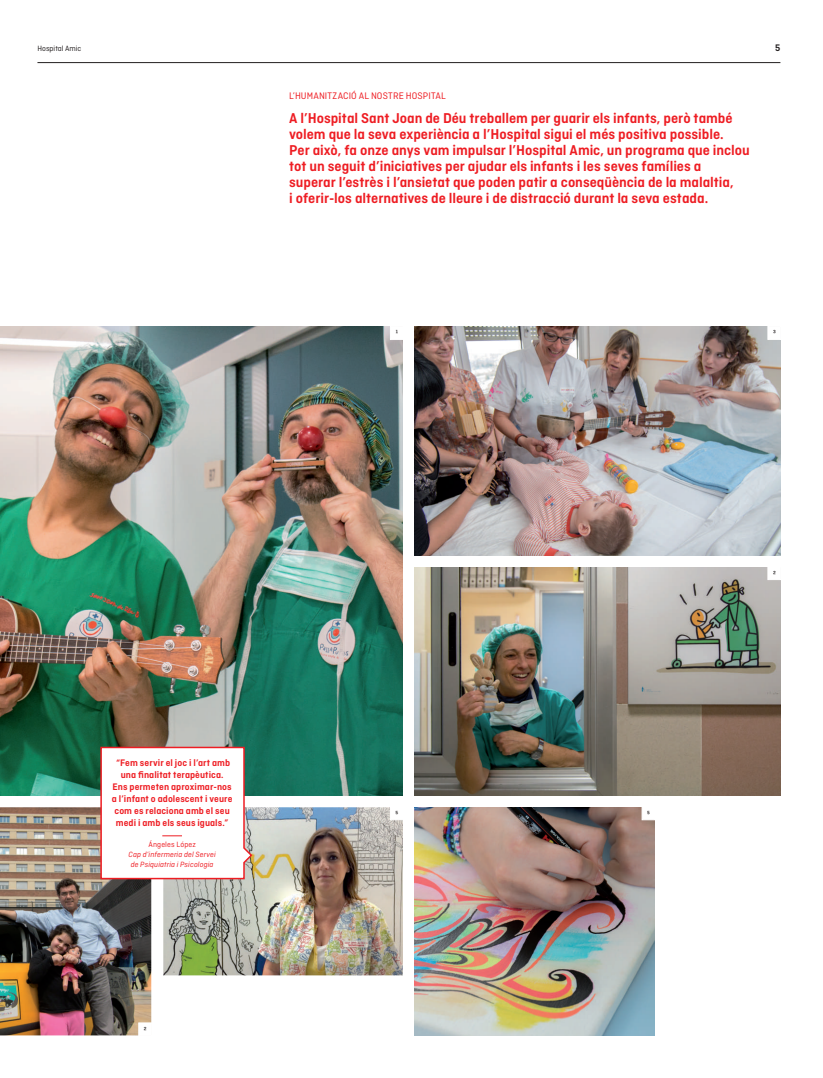
<style>
.page{position:relative;width:823px;height:1078px;background:#fff}
.page>*{position:absolute;margin:0;border:0;box-sizing:border-box;transform-origin:0 0}
.t1{font:600 15px/16px "Ciutadella";letter-spacing:-.005em;color:#ee1d23}
.t2{font:600 10px/12px "Ciutadella";letter-spacing:.005em;color:#ee1d23;text-align:center}
.t3{font:10px "Ciutadella";letter-spacing:.02em;color:#ee1d23}
.t4{font:10px "Ciutadella";color:#231f20}
.t5{font:600 10px "Ciutadella";color:#231f20}
.t6{font:italic 8px/10px "Ciutadella";letter-spacing:.015em;color:#ee1d23}
.t7{font:8px "Ciutadella";letter-spacing:.02em;color:#ee1d23}
.t8{font:8px "Ciutadella";color:#231f20}
</style>
<div class="page">
<hr style="left:37px;top:62px;width:743px;height:1px;background:#231f20">
<img style="left:414px;top:327px;width:366px;height:228px">
<img style="left:414px;top:567px;width:366px;height:228px">
<img style="left:0;top:327px;width:402px;height:468px">
<img style="left:414px;top:807px;width:240px;height:228px">
<img style="left:163px;top:807px;width:239px;height:168px">
<img style="left:0;top:807px;width:151px;height:228px">
<svg style="left:389px;top:326px;width:13px;height:14px"></svg>
<svg style="left:766px;top:326px;width:14px;height:14px"></svg>
<svg style="left:766px;top:567px;width:14px;height:13px"></svg>
<svg style="left:640px;top:807px;width:14px;height:13px"></svg>
<svg style="left:389px;top:807px;width:13px;height:13px"></svg>
<svg style="left:138px;top:1021px;width:14px;height:14px"></svg>
<svg style="left:100px;top:745px;width:153px;height:134px"></svg>
<p class="t8" style="left:37px;top:44px;width:45px">HOSPITAL AMIC</p>
<p class="t3" style="left:289px;top:90px;width:105px">L’HU MANITZACIÓ AL NOSTRE</p>
<p class="t3" style="left:405px;top:90px;width:32px">HOSPITAL</p>
<p class="t1" style="left:289px;top:110px;width:462px">A l’Hospital Sant Joan de Déu treballem per guarir els infants, però també volem que la seva experiència a l’Hospital sigui el més positiva possible.<br>Per això, fa onze anys vam impulsar l’Hospital Amic, un programa que inclou tot un seguit d’iniciatives per ajudar els infants i les seves famílies a superar l’estrès i l’ansietat que poden patir a conseqüència de la malaltia,<br>i oferir-los alternatives de lleure i de distracció durant la seva estada.</p>
<p class="t5" style="left:774px;top:42px;width:7px">5</p>
<p class="t4" style="left:395px;top:329px;width:4px">1</p>
<p class="t4" style="left:772px;top:329px;width:4px">3</p>
<p class="t2" style="left:112px;top:756px;width:122px">“Fem servir el joc i l’art amb una finalitat terapèutica.<br>Ens permeten aproximar-nos a l’infant o adolescent i veure com es relaciona amb el seu medi i amb els seus iguals.”</p>
<p class="t7" style="left:148px;top:840px;width:49px">ÁNGELES LÓPEZ</p>
<p class="t6" style="left:128px;top:849px;width:89px">Cap d’infermeria del Servei de Psiquiatria i Psicologia</p>
<p class="t4" style="left:144px;top:1025px;width:4px">2</p>
<p class="t4" style="left:395px;top:809px;width:4px">5</p>
<p class="t4" style="left:646px;top:809px;width:4px">5</p>
<p class="t4" style="left:772px;top:569px;width:4px">2</p>
</div>
